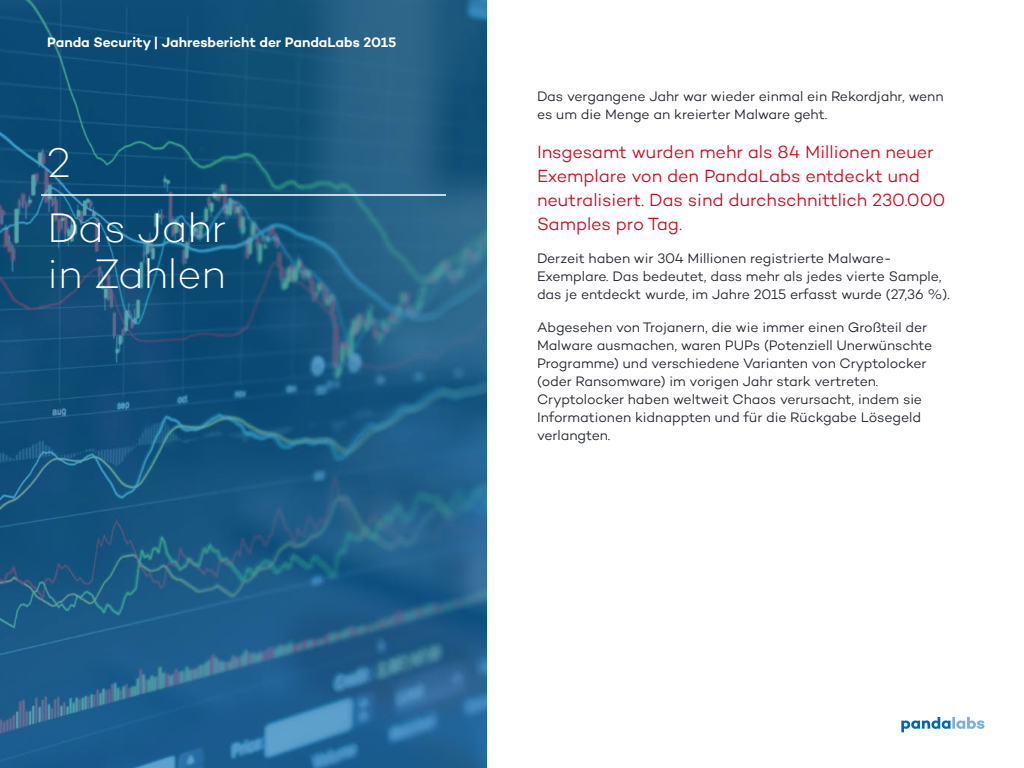
<style>
.page{position:relative;width:1024px;height:768px;background:#fff}
.page>*{position:absolute;margin:0;border:0;box-sizing:border-box;transform-origin:0 0}
.t1{font:200 42px/46px "Campton";letter-spacing:-.005em;color:#fff}
.t2{font:300 18px/24px "Campton";color:#cd071e}
.t3{font:300 14px/18px "Campton";letter-spacing:-.005em;color:#1b1f28}
.t4{font:600 14px "Campton";letter-spacing:-.005em;color:#fff}
</style>
<div class="page">
<svg style="left:901px;top:717px;width:83px;height:15px"></svg>
<svg style="left:0;top:0;width:487px;height:768px;background:#1c5a83"></svg>
<hr style="left:41px;top:194px;width:405px;height:2px;background:#fff">
<p class="t4" style="left:47px;top:33px;width:351px">Panda Security | Jahresbericht der PandaLabs 2015</p>
<h1 class="t1" style="left:47px;top:140px;width:25px">2</h1>
<h1 class="t1" style="left:47px;top:204px;width:181px">Das Jahr in Zahlen</h1>
<p class="t3" style="left:537px;top:87px;width:408px">Das vergangene Jahr war wieder einmal ein Rekordjahr, wenn es um die Menge an kreierter Malware geht.</p>
<p class="t2" style="left:537px;top:140px;width:410px">Insgesamt wurden mehr als 84 Millionen neuer Exemplare von den PandaLabs entdeckt und neutralisiert. Das sind durchschnittlich 230.000<br>Samples pro Tag.</p>
<p class="t3" style="left:537px;top:249px;width:414px">Derzeit haben wir 304 Millionen registrierte Malware-<br>Exemplare. Das bedeutet, dass mehr als jedes vierte Sample, das je entdeckt wurde, im Jahre 2015 erfasst wurde (27,36 %).</p>
<p class="t3" style="left:537px;top:318px;width:397px">Abgesehen von Trojanern, die wie immer einen Großteil der Malware ausmachen, waren PUPs (Potenziell Unerwünschte Programme) und verschiedene Varianten von Cryptolocker (oder Ransomware) im vorigen Jahr stark vertreten.<br>Cryptolocker haben weltweit Chaos verursacht, indem sie Informationen kidnappten und für die Rückgabe Lösegeld verlangten.</p>
</div>
